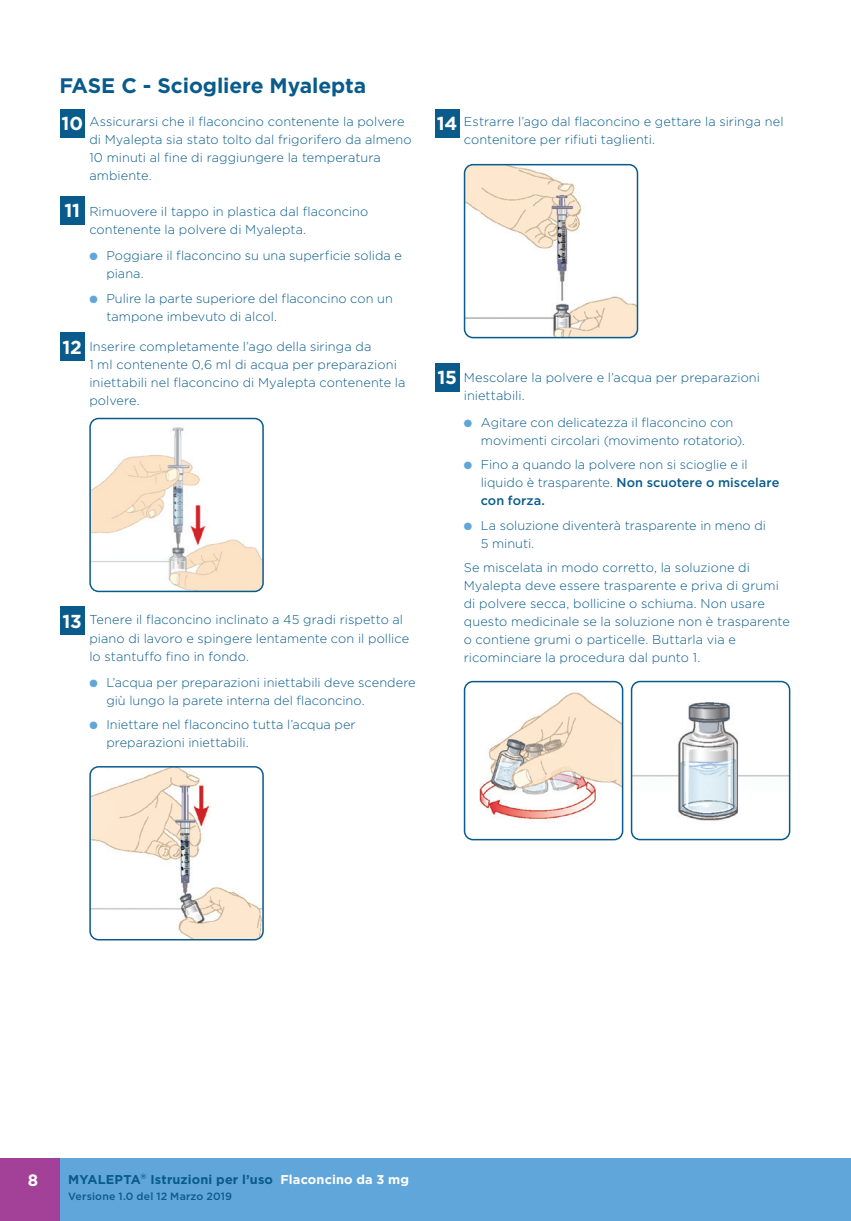
<style>
.page{position:relative;width:851px;height:1221px;background:#fff}
.page>*{position:absolute;margin:0;border:0;box-sizing:border-box;transform-origin:0 0}
.Subhead{font:700 21px "Gotham";letter-spacing:-.005em;color:#085b8b}
.t1{font:700 18.75px "Gotham";letter-spacing:-.01em;color:#fff}
.t2{font:700 16.5px "Gotham";color:#fff}
.t3{font:300 12.75px/18px "Gotham";letter-spacing:.005em;color:#085b8b}
.t4{font:700 12.75px "Gotham";letter-spacing:.015em;color:#085b8b}
.t5{font:500 10.5px "Gotham";letter-spacing:.02em;color:#085b8b}
.s1{color:#61a6da}
.s2{font-weight:500}
.s3{color:#fff}
</style>
<div class="page">
<div style="left:0;top:1158px;width:850px;height:62px;background:#61a6da"></div>
<div style="left:0;top:1158px;width:60px;height:62px;background:#a34198"></div>
<img style="left:466px;top:165px;width:171px;height:172px">
<div style="left:463px;top:164px;width:175px;height:174px;border:2px solid #085b8b;border-radius:9px"></div>
<div style="left:60px;top:109px;width:25px;height:29px;background:#085b8b"></div>
<div style="left:435px;top:109px;width:24px;height:29px;background:#085b8b"></div>
<div style="left:435px;top:362px;width:24px;height:29px;background:#085b8b"></div>
<div style="left:60px;top:196px;width:25px;height:28px;background:#085b8b"></div>
<div style="left:60px;top:332px;width:25px;height:29px;background:#085b8b"></div>
<div style="left:60px;top:606px;width:25px;height:29px;background:#085b8b"></div>
<img style="left:92px;top:418px;width:171px;height:173px">
<div style="left:89px;top:418px;width:175px;height:174px;border:2px solid #085b8b;border-radius:9px"></div>
<img style="left:90px;top:769px;width:173px;height:170px">
<div style="left:89px;top:766px;width:175px;height:174px;border:2px solid #085b8b;border-radius:9px"></div>
<img style="left:466px;top:683px;width:156px;height:156px">
<div style="left:463px;top:680px;width:160px;height:160px;border:2px solid #085b8b;border-radius:9px"></div>
<img style="left:633px;top:683px;width:156px;height:156px">
<div style="left:630px;top:680px;width:160px;height:160px;border:2px solid #085b8b;border-radius:9px"></div>
<p class="Subhead" style="left:60px;top:73px;width:308px">FASE C - Sciogliere Myalepta</p>
<p class="t1" style="left:61px;top:113px;width:23px">10</p>
<p class="t1" style="left:437px;top:113px;width:22px">14</p>
<p class="t3" style="left:89px;top:113px;width:324px">Assicurarsi che il flaconcino contenente la polvere di Myalepta sia stato tolto dal frigorifero da almeno 10 minuti al fine di raggiungere la temperatura ambiente.</p>
<p class="t3" style="left:463px;top:113px;width:321px">Estrarre l’ago dal flaconcino e gettare la siringa nel contenitore per rifiuti taglienti.</p>
<p class="t1" style="left:64px;top:199px;width:17px">11</p>
<p class="t1" style="left:62px;top:336px;width:21px">12</p>
<p class="t3" style="left:89px;top:202px;width:280px">Rimuovere il tappo in plastica dal flaconcino contenente la polvere di Myalepta.</p>
<p class="t3" style="left:106px;top:246px;width:297px;text-indent:-17px"><span class="s1">●</span> Poggiare il flaconcino su una superficie solida e piana.</p>
<p class="t3" style="left:106px;top:289px;width:288px;text-indent:-17px"><span class="s1">●</span> Pulire la parte superiore del flaconcino con un tampone imbevuto di alcol.</p>
<p class="t3" style="left:89px;top:337px;width:317px">Inserire completamente l’ago della siringa da<br>1 ml contenente 0,6 ml di acqua per preparazioni iniettabili nel flaconcino di Myalepta contenente la polvere.</p>
<p class="t1" style="left:63px;top:610px;width:21px">13</p>
<p class="t3" style="left:89px;top:610px;width:321px">Tenere il flaconcino inclinato a 45 gradi rispetto al piano di lavoro e spingere lentamente con il pollice lo stantuffo fino in fondo.</p>
<p class="t3" style="left:106px;top:673px;width:311px;text-indent:-17px"><span class="s1">●</span> L’acqua per preparazioni iniettabili deve scendere giù lungo la parete interna del flaconcino.</p>
<p class="t3" style="left:106px;top:715px;width:251px;text-indent:-17px"><span class="s1">●</span> Iniettare nel flaconcino tutta l’acqua per preparazioni iniettabili.</p>
<p class="t1" style="left:437px;top:366px;width:21px">15</p>
<p class="t3" style="left:463px;top:368px;width:298px">Mescolare la polvere e l’acqua per preparazioni iniettabili.</p>
<p class="t3" style="left:480px;top:413px;width:266px;text-indent:-17px"><span class="s1">●</span> Agitare con delicatezza il flaconcino con movimenti circolari (movimento rotatorio).</p>
<p class="t3" style="left:480px;top:455px;width:300px;text-indent:-17px"><span class="s1">●</span> Fino a quando la polvere non si scioglie e il liquido è trasparente. <span class="s2">Non scuotere o miscelare con forza.</span></p>
<p class="t3" style="left:480px;top:516px;width:286px;text-indent:-17px"><span class="s1">●</span> La soluzione diventerà trasparente in meno di<br>5 minuti.</p>
<p class="t3" style="left:463px;top:558px;width:327px">Se miscelata in modo corretto, la soluzione di Myalepta deve essere trasparente e priva di grumi di polvere secca, bollicine o schiuma. Non usare questo medicinale se la soluzione non è trasparente o contiene grumi o particelle. Buttarla via e ricominciare la procedura dal punto 1.</p>
<p class="t2" style="left:28px;top:1170px;width:12px">8</p>
<p class="t4" style="left:68px;top:1171px;width:342px">MYALEPTA<sup>®</sup> Istruzioni per l’uso <span class="s3">Flaconcino da 3 mg</span></p>
<p class="t5" style="left:68px;top:1189px;width:165px">Versione 1.0 del 12 Marzo 2019</p>
</div>
